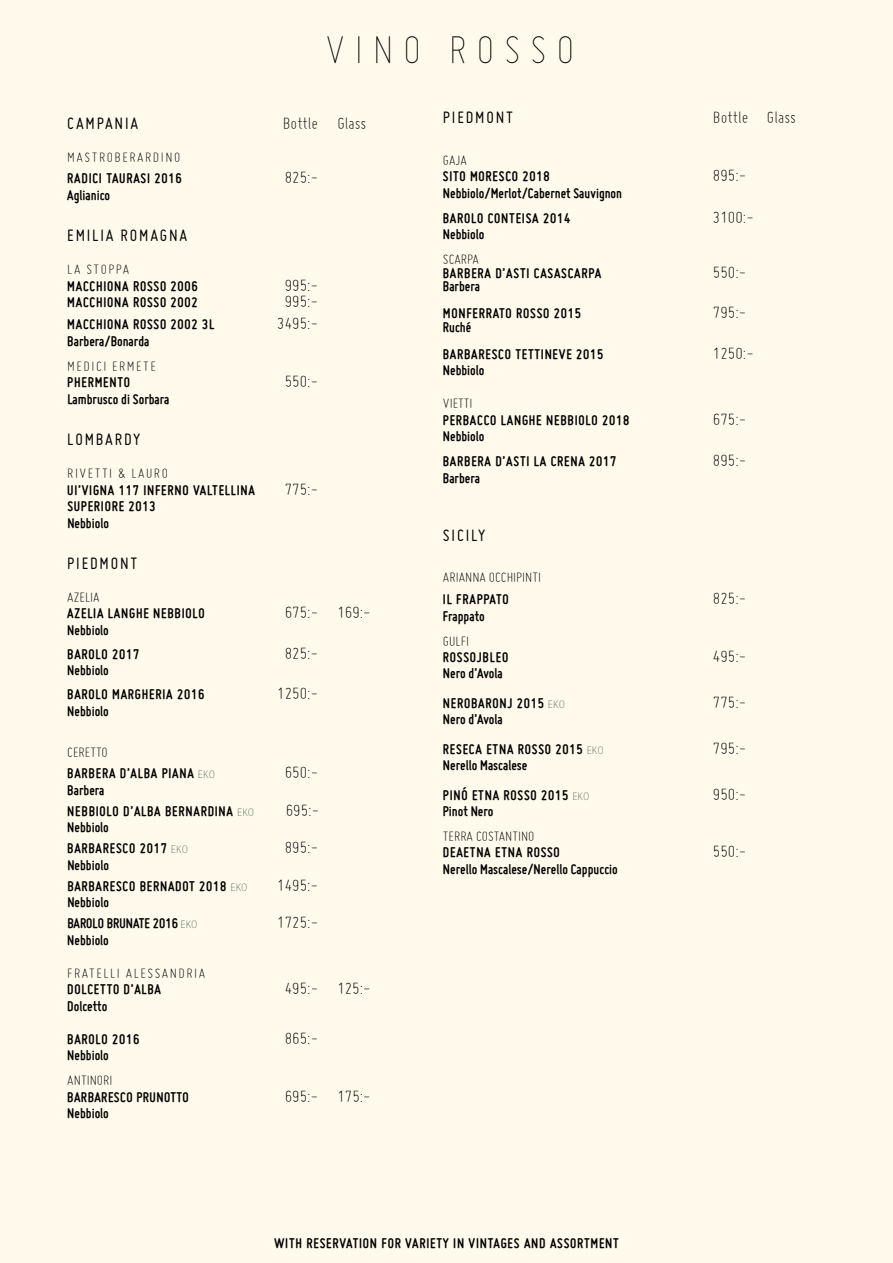
<style>
.page{position:relative;width:893px;height:1263px;background:#fffaec}
.page>*{position:absolute;margin:0;border:0;box-sizing:border-box;transform-origin:0 0}
.t1{font:45px "Miso Skinny";letter-spacing:.2em;color:#000}
.t2{font:300 18px "Miso";color:#000}
.t3{font:18px "Miso";letter-spacing:.1em;color:#000}
.t4{font:700 15px/21px "Miso";letter-spacing:.05em;color:#000}
.t5{font:700 15px/21px "Miso";color:#000}
.t6{font:300 15px "Miso";letter-spacing:.1em;color:#000}
.t7{font:300 15px "Miso";color:#000}
.t8{font:300 15px "Miso";letter-spacing:.025em;color:#000}
.t9{font:700 15px "Miso";letter-spacing:.03em;color:#000}
.s1{font-weight:300}
.s2{font-family:"Helvetica Neue LT Std";font-weight:100;font-stretch:condensed;font-size:10.5px;color:#536a53}
</style>
<div class="page">
<h1 class="t1" style="left:325px;top:25px;width:251px">VINO ROSSO</h1>
<p class="t3" style="left:67px;top:113px;width:72px">CAMPANIA</p>
<p class="t2" style="left:283px;top:113px;width:85px">Bottle Glass</p>
<p class="t6" style="left:67px;top:149px;width:114px">MASTROBERARDINO</p>
<p class="t4" style="left:67px;top:168px;width:116px">RADICI TAURASI 2016</p>
<p class="t2" style="left:285px;top:168px;width:35px">825:-</p>
<p class="t5" style="left:67px;top:184px;width:44px">Aglianico</p>
<p class="t3" style="left:67px;top:226px;width:122px">EMILIA ROMAGNA</p>
<p class="t6" style="left:67px;top:261px;width:63px">LA STOPPA</p>
<p class="t4" style="left:67px;top:275px;width:132px">MACCHIONA ROSSO 2006</p>
<p class="t2" style="left:285px;top:275px;width:35px">995:-</p>
<p class="t4" style="left:67px;top:292px;width:132px">MACCHIONA ROSSO 2002</p>
<p class="t2" style="left:285px;top:292px;width:35px">995:-</p>
<p class="t4" style="left:67px;top:314px;width:149px">MACCHIONA ROSSO 2002 3L</p>
<p class="t2" style="left:277px;top:313px;width:42px">3495:-</p>
<p class="t5" style="left:67px;top:330px;width:84px">Barbera/Bonarda</p>
<p class="t6" style="left:67px;top:358px;width:90px">MEDICI ERMETE</p>
<p class="t4" style="left:67px;top:372px;width:64px">PHERMENTO</p>
<p class="t2" style="left:285px;top:371px;width:35px">550:-</p>
<p class="t5" style="left:67px;top:388px;width:104px">Lambrusco di Sorbara</p>
<p class="t3" style="left:67px;top:429px;width:75px">LOMBARDY</p>
<p class="t6" style="left:67px;top:465px;width:102px">RIVETTI &amp; LAURO</p>
<p class="t4" style="left:67px;top:479px;width:189px">UI’VIGNA 117 INFERNO VALTELLINA</p>
<p class="t2" style="left:285px;top:479px;width:35px">775:-</p>
<p class="t4" style="left:67px;top:498px;width:90px;line-height:16.5px">SUPERIORE 2013<br>Nebbiolo</p>
<p class="t3" style="left:67px;top:553px;width:72px">PIEDMONT</p>
<p class="t8" style="left:67px;top:589px;width:34px">AZELIA</p>
<p class="t4" style="left:67px;top:603px;width:139px">AZELIA LANGHE NEBBIOLO</p>
<p class="t2" style="left:285px;top:603px;width:87px">675:- 169:-</p>
<p class="t4" style="left:67px;top:618px;width:74px;line-height:24px">Nebbiolo<br>BAROLO 2017</p>
<p class="t2" style="left:285px;top:643px;width:35px">825:-</p>
<p class="t4" style="left:67px;top:658px;width:138px;line-height:24px">Nebbiolo<br>BAROLO MARGHERIA 2016</p>
<p class="t5" style="left:67px;top:700px;width:43px">Nebbiolo</p>
<p class="t4" style="left:67px;top:742px;width:149px"><span class="s1">CERETTO<br></span>BARBERA D’ALBA PIANA <span class="s2">EKO</span></p>
<p class="t4" style="left:67px;top:779px;width:188px">Barbera<br>NEBBIOLO D’ALBA BERNARDINA <span class="s2">EKO</span></p>
<p class="t4" style="left:67px;top:817px;width:122px">Nebbiolo<br>BARBARESCO 2017 <span class="s2">EKO</span></p>
<p class="t4" style="left:67px;top:854px;width:181px">Nebbiolo<br>BARBARESCO BERNADOT 2018 <span class="s2">EKO</span></p>
<p class="t5" style="left:67px;top:892px;width:131px">Nebbiolo<br>BAROLO BRUNATE 2016 <span class="s2">EKO</span></p>
<p class="t2" style="left:277px;top:684px;width:42px">1250:-</p>
<p class="t2" style="left:285px;top:763px;width:35px">650:-</p>
<p class="t2" style="left:286px;top:800px;width:35px">695:-</p>
<p class="t2" style="left:285px;top:838px;width:35px">895:-</p>
<p class="t2" style="left:277px;top:875px;width:42px">1495:-</p>
<p class="t2" style="left:277px;top:913px;width:42px">1725:-</p>
<p class="t5" style="left:67px;top:929px;width:43px">Nebbiolo</p>
<p class="t6" style="left:67px;top:965px;width:139px">FRATELLI ALESSANDRIA</p>
<p class="t4" style="left:67px;top:979px;width:95px">DOLCETTO D’ALBA</p>
<p class="t2" style="left:285px;top:979px;width:87px">495:- 125:-</p>
<p class="t5" style="left:67px;top:995px;width:42px">Dolcetto</p>
<p class="t4" style="left:67px;top:1028px;width:74px">BAROLO 2016</p>
<p class="t2" style="left:285px;top:1028px;width:35px">865:-</p>
<p class="t5" style="left:67px;top:1045px;width:43px">Nebbiolo</p>
<p class="t7" style="left:67px;top:1072px;width:47px">ANTINORI</p>
<p class="t9" style="left:67px;top:1088px;width:123px">BARBARESCO PRUNOTTO</p>
<p class="t2" style="left:285px;top:1086px;width:87px">695:- 175:-</p>
<p class="t5" style="left:67px;top:1103px;width:43px">Nebbiolo</p>
<p class="t3" style="left:443px;top:108px;width:72px">PIEDMONT</p>
<p class="t2" style="left:713px;top:108px;width:85px">Bottle Glass</p>
<p class="t8" style="left:443px;top:152px;width:26px">GAJA</p>
<p class="t4" style="left:443px;top:166px;width:108px">SITO MORESCO 2018</p>
<p class="t2" style="left:713px;top:166px;width:35px">895:-</p>
<p class="t5" style="left:443px;top:180px;width:181px;line-height:25px">Nebbiolo/Merlot/Cabernet Sauvignon<br>BAROLO CONTEISA 2014</p>
<p class="t2" style="left:713px;top:207px;width:42px">3100:-</p>
<p class="t5" style="left:443px;top:224px;width:43px">Nebbiolo</p>
<p class="t8" style="left:443px;top:251px;width:38px">SCARPA</p>
<p class="t4" style="left:443px;top:262px;width:160px">BARBERA D’ASTI CASASCARPA</p>
<p class="t2" style="left:713px;top:262px;width:35px">550:-</p>
<p class="t4" style="left:443px;top:273px;width:140px;line-height:27px">Barbera<br>MONFERRATO ROSSO 2015</p>
<p class="t2" style="left:713px;top:303px;width:35px">795:-</p>
<p class="t4" style="left:443px;top:313px;width:162px;line-height:27px">Ruché<br>BARBARESCO TETTINEVE 2015</p>
<p class="t2" style="left:713px;top:343px;width:42px">1250:-</p>
<p class="t5" style="left:443px;top:360px;width:43px">Nebbiolo</p>
<p class="t8" style="left:443px;top:395px;width:31px">VIETTI</p>
<p class="t4" style="left:443px;top:409px;width:188px">PERBACCO LANGHE NEBBIOLO 2018</p>
<p class="t2" style="left:713px;top:409px;width:35px">675:-</p>
<p class="t4" style="left:443px;top:424px;width:175px;line-height:25px">Nebbiolo<br>BARBERA D’ASTI LA CRENA 2017</p>
<p class="t2" style="left:713px;top:451px;width:35px">895:-</p>
<p class="t5" style="left:443px;top:467px;width:39px">Barbera</p>
<p class="t3" style="left:443px;top:525px;width:44px">SICILY</p>
<p class="t7" style="left:443px;top:569px;width:100px">ARIANNA OCCHIPINTI</p>
<p class="t4" style="left:443px;top:589px;width:67px">IL FRAPPATO</p>
<p class="t2" style="left:713px;top:589px;width:35px">825:-</p>
<p class="t5" style="left:443px;top:605px;width:43px">Frappato</p>
<p class="t8" style="left:443px;top:633px;width:28px">GULFI</p>
<p class="t4" style="left:443px;top:646px;width:67px">ROSSOJBLEO</p>
<p class="t2" style="left:713px;top:646px;width:35px">495:-</p>
<p class="t4" style="left:443px;top:659px;width:123px;line-height:29.5px">Nero d’Avola<br>NEROBARONJ 2015 <span class="s2">EKO</span></p>
<p class="t2" style="left:713px;top:692px;width:35px">775:-</p>
<p class="t4" style="left:443px;top:705px;width:162px;line-height:29.5px">Nero d’Avola<br>RESECA ETNA ROSSO 2015 <span class="s2">EKO</span></p>
<p class="t5" style="left:443px;top:751px;width:148px;line-height:29.5px">Nerello Mascalese<br>PINÓ ETNA ROSSO 2015 <span class="s2">EKO</span></p>
<p class="t2" style="left:713px;top:738px;width:35px">795:-</p>
<p class="t2" style="left:713px;top:784px;width:35px">950:-</p>
<p class="t5" style="left:443px;top:801px;width:52px">Pinot Nero</p>
<p class="t7" style="left:443px;top:828px;width:93px">TERRA COSTANTINO</p>
<p class="t4" style="left:443px;top:842px;width:118px">DEAETNA ETNA ROSSO</p>
<p class="t2" style="left:713px;top:842px;width:35px">550:-</p>
<p class="t5" style="left:443px;top:858px;width:176px">Nerello Mascalese/Nerello Cappuccio</p>
<p class="t4" style="left:274px;top:1233px;width:346px">WITH RESERVATION FOR VARIETY IN VINTAGES AND ASSORTMENT</p>
</div>
